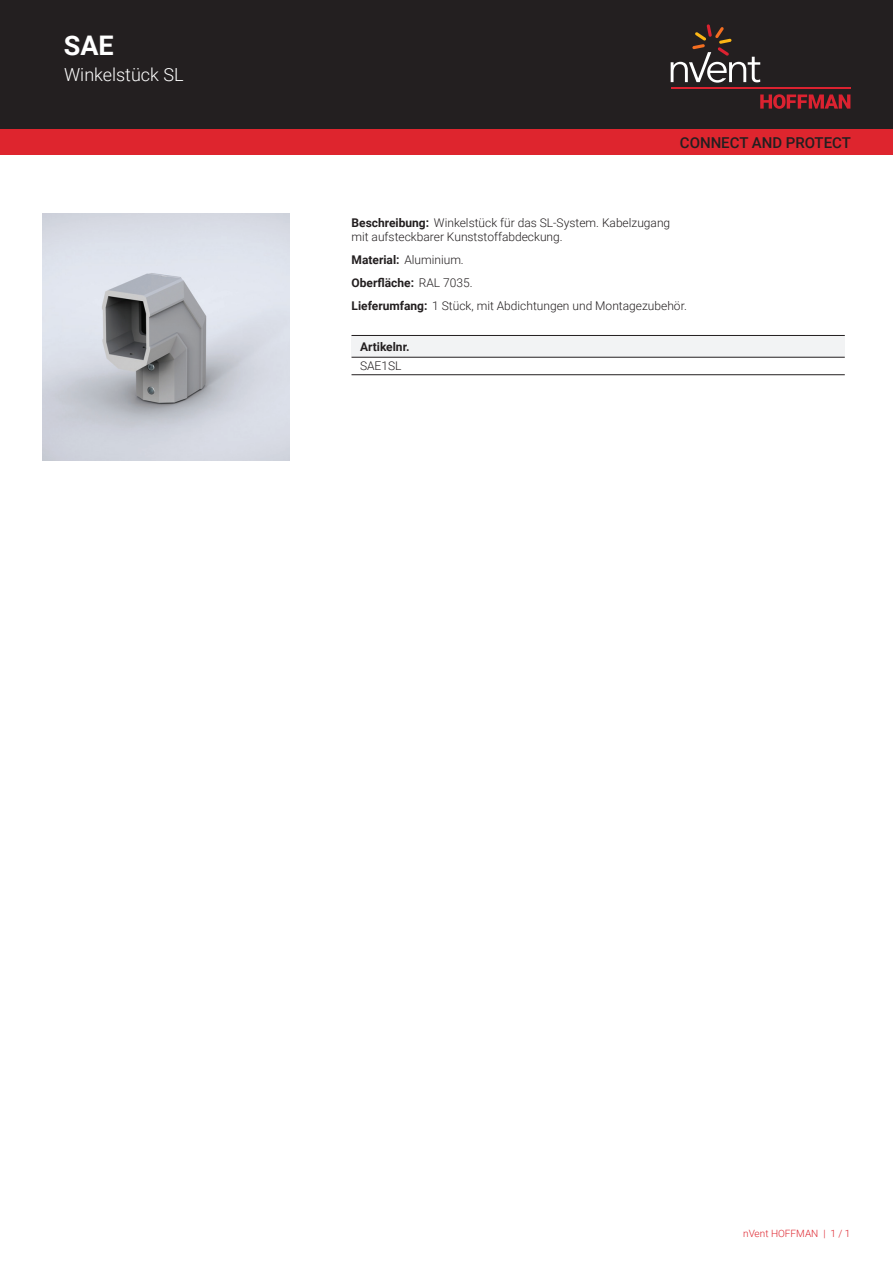
<style>
.page{position:relative;width:893px;height:1263px;background:#fff}
.page>*{position:absolute;margin:0;border:0;box-sizing:border-box;transform-origin:0 0}
.t1{font:700 27px "Roboto";color:#fff}
.t2{font:300 18px "Roboto";color:#fff}
.t3{font:500 15px "Roboto";color:#231f20}
.t4{font:300 12px/23px "Roboto";color:#231f20}
.t5{font:700 12px "Roboto";color:#231f20}
.t6{font:300 10.05px "Roboto";color:#de252e}
.s1{font-weight:700}
</style>
<div class="page">
<div style="left:0;top:0;width:893px;height:129px;background:#231f20"></div>
<svg style="left:760px;top:94px;width:90px;height:15px"></svg>
<hr style="left:671px;top:88px;width:179px;height:1px;background:#db2230">
<svg style="left:671px;top:24px;width:89px;height:59px"></svg>
<div style="left:0;top:129px;width:893px;height:26px;background:#de252e"></div>
<div style="left:351px;top:335px;width:494px;height:22px;background:#f2f3f4"></div>
<hr style="left:351px;top:335px;width:494px;height:1px;background:#231f20">
<hr style="left:351px;top:374px;width:494px;height:1px;background:#231f20">
<hr style="left:351px;top:357px;width:494px;height:1px;background:#231f20">
<img style="left:43px;top:213px;width:246px;height:247px">
<h1 class="t1" style="left:64px;top:27px;width:51px">SAE</h1>
<h2 class="t2" style="left:64px;top:62px;width:121px">Winkelstück SL</h2>
<p class="t3" style="left:680px;top:132px;width:173px">CONNECT AND PROTECT</p>
<p class="t4" style="left:351px;top:215px;width:320px;line-height:14.4px"><span class="s1">Beschreibung:</span> Winkelstück für das SL-System. Kabelzugang mit aufsteckbarer Kunststoffabdeckung.</p>
<p class="t4" style="left:351px;top:248px;width:337px"><span class="s1">Material:</span> Aluminium.<br><span class="s1">Oberfläche:</span> RAL 7035.<br><span class="s1">Lieferumfang:</span> 1 Stück, mit Abdichtungen und Montagezubehör.</p>
<p class="t5" style="left:360px;top:338px;width:51px">Artikelnr.</p>
<p class="t4" style="left:360px;top:354px;width:43px">SAE1SL</p>
<p class="t6" style="left:743px;top:1226px;width:109px">nVent HOFFMAN | 1 / 1</p>
</div>
